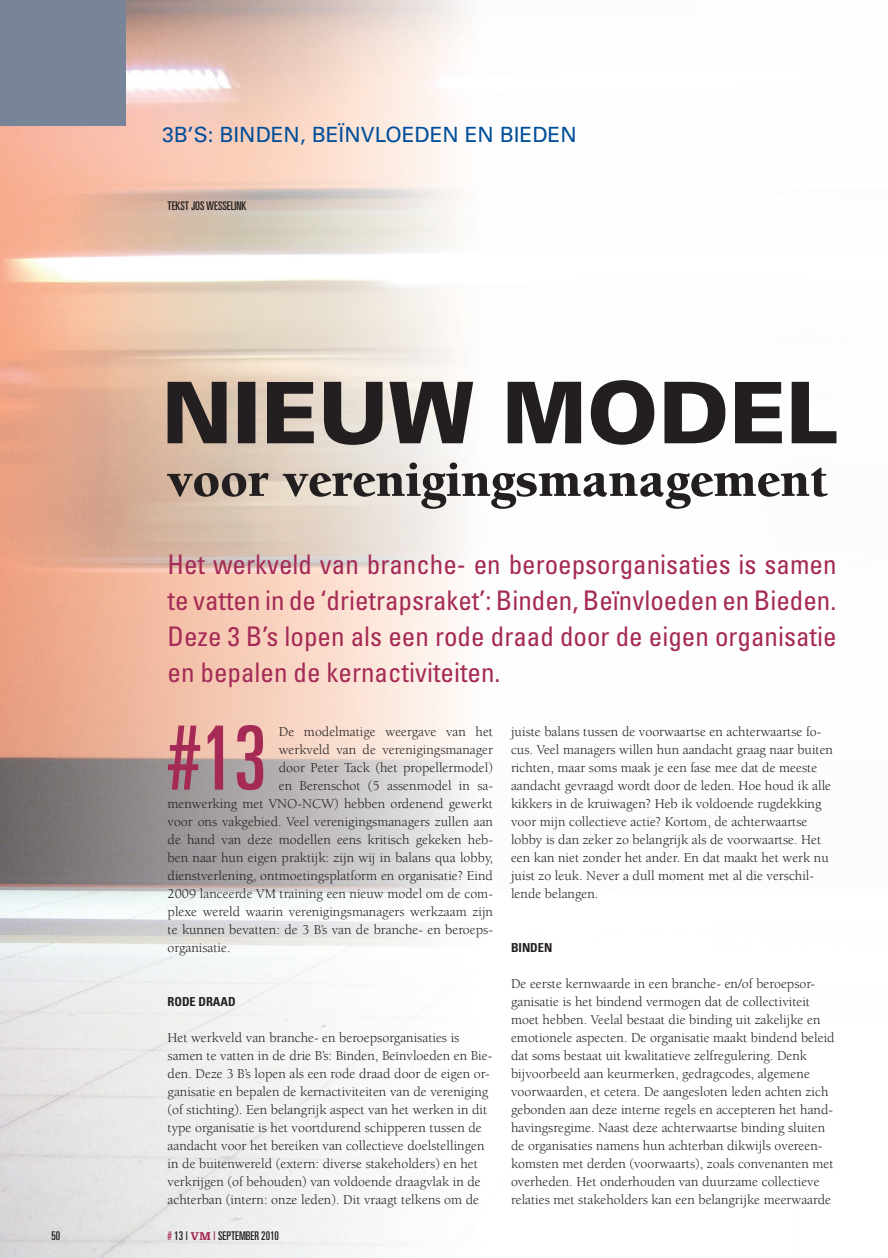
<style>
.page{position:relative;width:888px;height:1258px;background:#fff}
.page>*{position:absolute;margin:0;border:0;box-sizing:border-box;transform-origin:0 0}
.t1{font:ultra-condensed 88.65px "Univers";color:#a52a56}
.t2{font:900 51.6px "Berkeley";color:#231f20}
.t3{font:condensed 27px/36px "Univers";color:#a52a56;text-align:justify}
.t4{font:21px "Univers";color:#014f9a}
.t5{font:13.8px/18px "Berkeley";color:#231f20}
.t6{font:700 condensed 12.3px "Univers";color:#231f20}
.t7{font:ultra-condensed 12px "Univers";color:#231f20}
.s1{color:#a52a56}
.s2{font-family:"Egyptienne F";font-weight:900;font-stretch:normal;color:#a52a56}
</style>
<div class="page">
<img style="left:0;top:0;width:837px;height:1258px">
<div style="left:0;top:0;width:126px;height:126px;background:#788598"></div>
<svg style="left:168px;top:380px;width:668px;height:65px"></svg>
<h3 class="t4" style="left:162px;top:122px;width:416px">3B’S: BINDEN, BEÏNVLOEDEN EN BIEDEN</h3>
<p class="t7" style="left:168px;top:199px;width:80px">TEKST JOS WESSELINK</p>
<h2 class="t2" style="left:168px;top:452px;width:662px">voor verenigingsmanagement</h2>
<h3 class="t3" style="left:168px;top:546px;width:670px">Het werkveld van branche- en beroepsorganisaties is samen te vatten in de ‘drietrapsraket’: Binden, Beïnvloeden en Bieden.<br>Deze 3 B’s lopen als een rode draad door de eigen organisatie en bepalen de kernactiviteiten.</h3>
<h1 class="t1" style="left:168px;top:708px;width:100px">#13</h1>
<p class="t5" style="left:279px;top:722px;width:216px">De modelmatige weergave van het</p>
<p class="t5" style="left:279px;top:740px;width:216px">werkveld van de verenigingsmanager</p>
<p class="t5" style="left:279px;top:758px;width:216px">door Peter Tack (het propellermodel)</p>
<p class="t5" style="left:279px;top:776px;width:216px">en Berenschot (5 assenmodel in sa-</p>
<p class="t5" style="left:168px;top:794px;width:327px">menwerking met VNO-NCW) hebben ordenend gewerkt</p>
<p class="t5" style="left:168px;top:812px;width:327px">voor ons vakgebied. Veel verenigingsmanagers zullen aan</p>
<p class="t5" style="left:168px;top:830px;width:327px">de hand van deze modellen eens kritisch gekeken heb-</p>
<p class="t5" style="left:168px;top:848px;width:327px">ben naar hun eigen praktijk: zijn wij in balans qua lobby,</p>
<p class="t5" style="left:168px;top:866px;width:327px">dienstverlening, ontmoetingsplatform en organisatie? Eind</p>
<p class="t5" style="left:168px;top:884px;width:327px">2009 lanceerde VM training een nieuw model om de com-</p>
<p class="t5" style="left:168px;top:902px;width:327px">plexe wereld waarin verenigingsmanagers werkzaam zijn</p>
<p class="t5" style="left:168px;top:920px;width:327px">te kunnen bevatten: de 3 B’s van de branche- en beroeps-</p>
<p class="t5" style="left:168px;top:938px;width:65px">organisatie.</p>
<p class="t6" style="left:168px;top:994px;width:70px">RODE DRAAD</p>
<p class="t5" style="left:168px;top:1028px;width:326px">Het werkveld van branche- en beroepsorganisaties is samen te vatten in de drie B’s: Binden, Beïnvloeden en Bie&shy;den. Deze 3 B’s lopen als een rode draad door de eigen or&shy;ganisatie en bepalen de kernactiviteiten van de vereniging (of stichting). Een belangrijk aspect van het werken in dit type organisatie is het voortdurend schipperen tussen de aandacht voor het bereiken van collectieve doelstellingen in de buitenwereld (extern: diverse stakeholders) en het verkrijgen (of behouden) van voldoende draagvlak in de achterban (intern: onze leden). Dit vraagt telkens om de</p>
<p class="t7" style="left:51px;top:1229px;width:10px">50</p>
<p class="t7" style="left:168px;top:1229px;width:113px"><span class="s1">#</span> 13 | <span class="s2">vm</span> <span class="s1">|</span> SEPTEMBER 2010</p>
<p class="t5" style="left:511px;top:722px;width:324px">juiste balans tussen de voorwaartse en achterwaartse fo&shy;cus. Veel managers willen hun aandacht graag naar buiten richten, maar soms maak je een fase mee dat de meeste aandacht gevraagd wordt door de leden. Hoe houd ik alle kikkers in de kruiwagen? Heb ik voldoende rugdekking voor mijn collectieve actie? Kortom, de achterwaartse lobby is dan zeker zo belangrijk als de voorwaartse. Het een kan niet zonder het ander. En dat maakt het werk nu juist zo leuk. Never a dull moment met al die verschil&shy;lende belangen.</p>
<p class="t6" style="left:511px;top:940px;width:43px">BINDEN</p>
<p class="t5" style="left:511px;top:974px;width:325px">De eerste kernwaarde in een branche- en/of beroepsor&shy;ganisatie is het bindend vermogen dat de collectiviteit moet hebben. Veelal bestaat die binding uit zakelijke en emotionele aspecten. De organisatie maakt bindend beleid dat soms bestaat uit kwalitatieve zelfregulering. Denk bijvoorbeeld aan keurmerken, gedragcodes, algemene voorwaarden, et cetera. De aangesloten leden achten zich gebonden aan deze interne regels en accepteren het hand&shy;havingsregime. Naast deze achterwaartse binding sluiten de organisaties namens hun achterban dikwijls overeen&shy;komsten met derden (voorwaarts), zoals convenanten met overheden. Het onderhouden van duurzame collectieve relaties met stakeholders kan een belangrijke meerwaarde</p>
</div>
